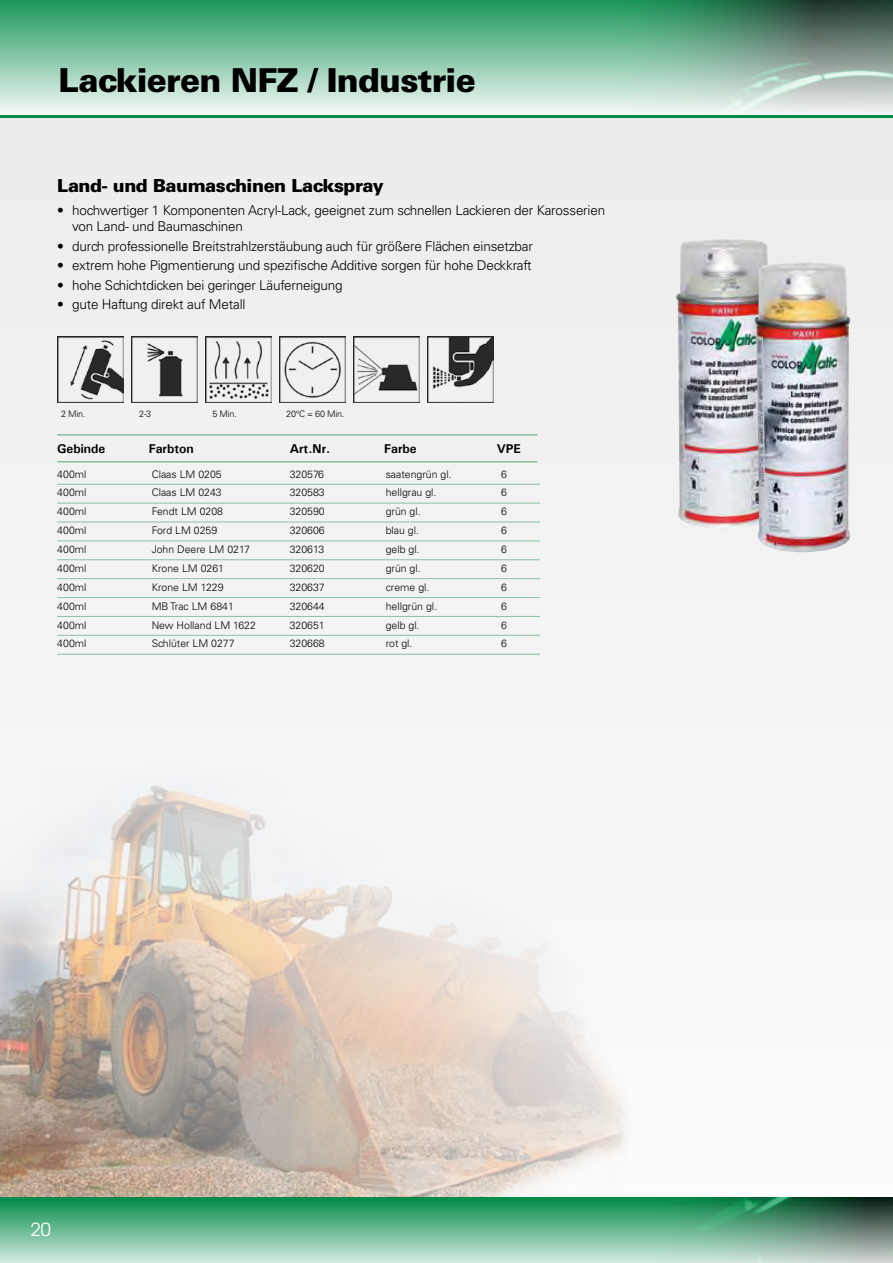
<style>
.page{position:relative;width:893px;height:1263px;background:#fff}
.page>*{position:absolute;margin:0;border:0;box-sizing:border-box;transform-origin:0 0}
.t1{font:900 33px "Univers LT";letter-spacing:-.025em;color:#000}
.t2{font:900 18px "Univers LT";letter-spacing:-.025em;color:#000}
.t3{font:18px "Avant Gar Got Itc LTU";color:#fff}
.t4{font:300 13.5px/16.2px "Univers LT";letter-spacing:-.015em;color:#000}
.t5{font:700 12.75px "Univers";color:#000}
.t6{font:300 10.5px "Univers LT";color:#000}
.t7{font:300 9px "Univers LT";letter-spacing:-.025em;color:#000}
</style>
<div class="page">
<div style="left:0;top:0;width:893px;height:1198px;background:#f3f3f3"></div>
<div style="left:0;top:0;width:893px;height:120px;background:linear-gradient(to bottom,#1b975b,#fafcfb)"></div>
<img style="left:601px;top:0;width:292px;height:120px">
<div style="left:0;top:1197px;width:893px;height:66px;background:linear-gradient(to bottom,#018a48,#d0e9dd)"></div>
<img style="left:640px;top:1197px;width:253px;height:66px">
<hr style="left:0;top:115px;width:893px;height:3px;background:#008b48">
<img style="left:676px;top:239px;width:92px;height:289px">
<img style="left:754px;top:262px;width:96px;height:290px">
<hr style="left:57px;top:434px;width:480px;height:2px;background:#87c29e">
<hr style="left:57px;top:461px;width:480px;height:2px;background:#87c29e">
<hr style="left:57px;top:484px;width:483px;height:1px;background:#87c29e">
<hr style="left:57px;top:503px;width:483px;height:1px;background:#87c29e">
<hr style="left:57px;top:522px;width:483px;height:1px;background:#87c29e">
<hr style="left:57px;top:540px;width:483px;height:1px;background:#87c29e">
<hr style="left:57px;top:559px;width:483px;height:1px;background:#87c29e">
<hr style="left:57px;top:578px;width:483px;height:1px;background:#87c29e">
<hr style="left:57px;top:597px;width:483px;height:1px;background:#87c29e">
<hr style="left:57px;top:616px;width:483px;height:1px;background:#87c29e">
<hr style="left:57px;top:635px;width:483px;height:1px;background:#87c29e">
<hr style="left:57px;top:654px;width:483px;height:1px;background:#87c29e">
<img style="left:427px;top:336px;width:66px;height:67px">
<img style="left:57px;top:336px;width:67px;height:67px">
<img style="left:205px;top:336px;width:66px;height:67px">
<img style="left:131px;top:336px;width:66px;height:67px">
<img style="left:279px;top:336px;width:66px;height:67px">
<img style="left:353px;top:336px;width:66px;height:67px">
<img style="left:0;top:786px;width:623px;height:411px">
<h1 class="t1" style="left:59px;top:59px;width:419px">Lackieren NFZ / Industrie</h1>
<h2 class="t2" style="left:57px;top:175px;width:328px">Land- und Baumaschinen Lackspray</h2>
<p class="t4" style="left:72px;top:202px;width:534px;text-indent:-15px">• hochwertiger 1 Komponenten Acryl-Lack, geeignet zum schnellen Lackieren der Karosserien von Land- und Baumaschinen</p>
<p class="t4" style="left:57px;top:238px;width:477px">• durch professionelle Breitstrahlzerstäubung auch für größere Flächen einsetzbar</p>
<p class="t4" style="left:57px;top:257px;width:476px">• extrem hohe Pigmentierung und spezifische Additive sorgen für hohe Deckkraft</p>
<p class="t4" style="left:57px;top:277px;width:287px">• hohe Schichtdicken bei geringer Läuferneigung</p>
<p class="t4" style="left:57px;top:296px;width:190px">• gute Haftung direkt auf Metall</p>
<p class="t7" style="left:61px;top:409px;width:26px">2 Min.</p>
<p class="t7" style="left:139px;top:409px;width:14px">2-3</p>
<p class="t7" style="left:213px;top:409px;width:26px">5 Min.</p>
<p class="t7" style="left:286px;top:409px;width:60px">20°C = 60 Min.</p>
<p class="t5" style="left:57px;top:440px;width:50px">Gebinde</p>
<p class="t5" style="left:149px;top:440px;width:47px">Farbton</p>
<p class="t5" style="left:290px;top:440px;width:42px">Art.Nr.</p>
<p class="t5" style="left:384px;top:440px;width:34px">Farbe</p>
<p class="t5" style="left:497px;top:440px;width:26px">VPE</p>
<p class="t6" style="left:57px;top:467px;width:31px">400ml</p>
<p class="t6" style="left:152px;top:467px;width:72px">Claas LM 0205</p>
<p class="t6" style="left:290px;top:467px;width:36px">320576</p>
<p class="t6" style="left:386px;top:467px;width:67px">saatengrün gl.</p>
<p class="t6" style="left:501px;top:467px;width:7px">6</p>
<p class="t6" style="left:57px;top:486px;width:31px">400ml</p>
<p class="t6" style="left:152px;top:486px;width:72px">Claas LM 0243</p>
<p class="t6" style="left:290px;top:486px;width:37px">320583</p>
<p class="t6" style="left:386px;top:486px;width:52px">hellgrau gl.</p>
<p class="t6" style="left:501px;top:486px;width:7px">6</p>
<p class="t6" style="left:57px;top:505px;width:31px">400ml</p>
<p class="t6" style="left:152px;top:505px;width:73px">Fendt LM 0208</p>
<p class="t6" style="left:290px;top:505px;width:37px">320590</p>
<p class="t6" style="left:386px;top:505px;width:37px">grün gl.</p>
<p class="t6" style="left:501px;top:505px;width:7px">6</p>
<p class="t6" style="left:57px;top:524px;width:31px">400ml</p>
<p class="t6" style="left:152px;top:524px;width:67px">Ford LM 0259</p>
<p class="t6" style="left:290px;top:524px;width:37px">320606</p>
<p class="t6" style="left:386px;top:524px;width:35px">blau gl.</p>
<p class="t6" style="left:501px;top:524px;width:7px">6</p>
<p class="t6" style="left:57px;top:543px;width:31px">400ml</p>
<p class="t6" style="left:152px;top:543px;width:100px">John Deere LM 0217</p>
<p class="t6" style="left:290px;top:543px;width:36px">320613</p>
<p class="t6" style="left:386px;top:543px;width:35px">gelb gl.</p>
<p class="t6" style="left:501px;top:543px;width:7px">6</p>
<p class="t6" style="left:57px;top:562px;width:31px">400ml</p>
<p class="t6" style="left:152px;top:562px;width:74px">Krone LM 0261</p>
<p class="t6" style="left:290px;top:562px;width:37px">320620</p>
<p class="t6" style="left:386px;top:562px;width:37px">grün gl.</p>
<p class="t6" style="left:501px;top:562px;width:7px">6</p>
<p class="t6" style="left:57px;top:581px;width:31px">400ml</p>
<p class="t6" style="left:152px;top:581px;width:73px">Krone LM 1229</p>
<p class="t6" style="left:290px;top:581px;width:37px">320637</p>
<p class="t6" style="left:386px;top:581px;width:45px">creme gl.</p>
<p class="t6" style="left:501px;top:581px;width:7px">6</p>
<p class="t6" style="left:57px;top:600px;width:31px">400ml</p>
<p class="t6" style="left:152px;top:600px;width:84px">MB Trac LM 6841</p>
<p class="t6" style="left:290px;top:600px;width:37px">320644</p>
<p class="t6" style="left:386px;top:600px;width:53px">hellgrün gl.</p>
<p class="t6" style="left:501px;top:600px;width:7px">6</p>
<p class="t6" style="left:57px;top:618px;width:31px">400ml</p>
<p class="t6" style="left:152px;top:618px;width:106px">New Holland LM 1622</p>
<p class="t6" style="left:290px;top:618px;width:37px">320651</p>
<p class="t6" style="left:386px;top:618px;width:35px">gelb gl.</p>
<p class="t6" style="left:501px;top:618px;width:7px">6</p>
<p class="t6" style="left:57px;top:637px;width:31px">400ml</p>
<p class="t6" style="left:152px;top:637px;width:84px">Schlüter LM 0277</p>
<p class="t6" style="left:290px;top:637px;width:37px">320668</p>
<p class="t6" style="left:386px;top:637px;width:28px">rot gl.</p>
<p class="t6" style="left:501px;top:637px;width:7px">6</p>
<h2 class="t3" style="left:31px;top:1218px;width:22px">20</h2>
</div>
